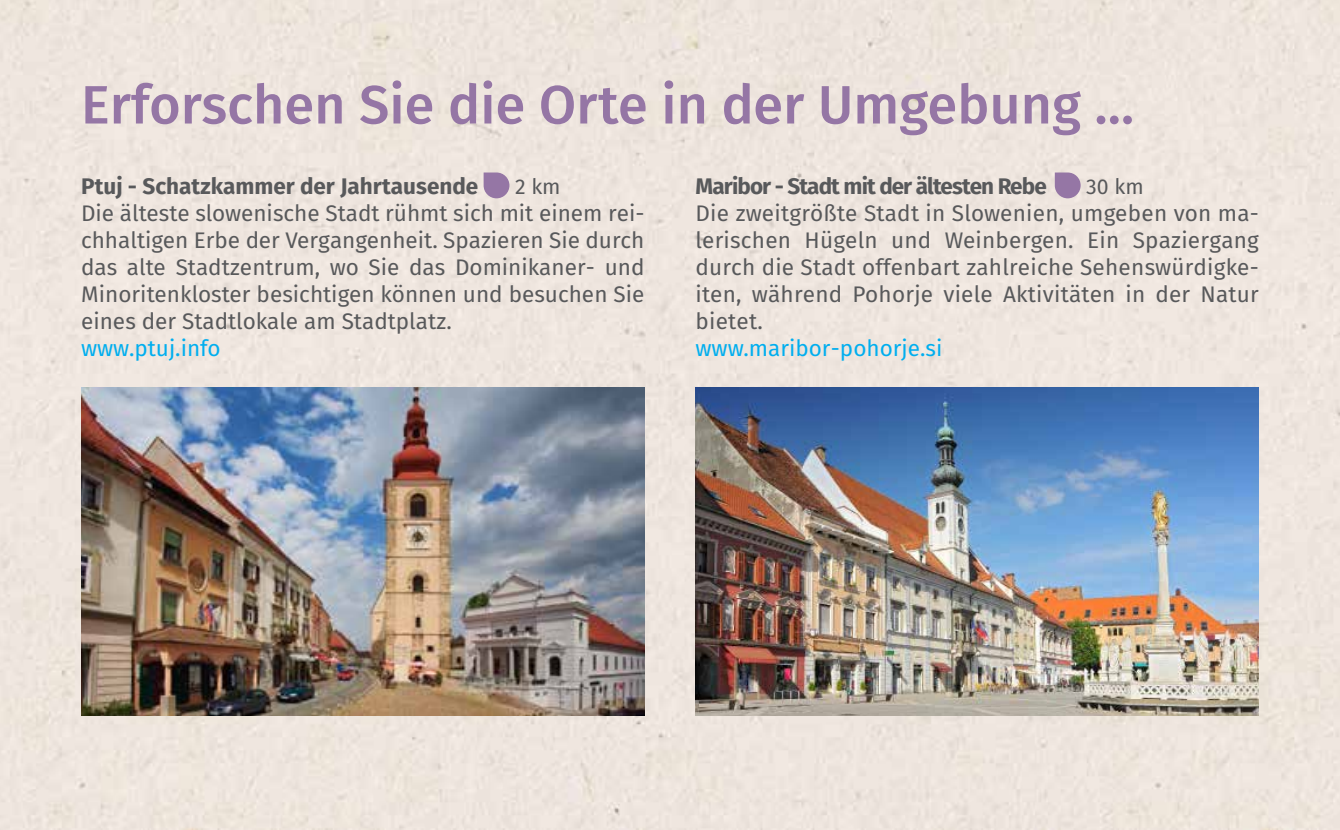
<style>
.page{position:relative;width:1340px;height:830px;background:#fff}
.page>*{position:absolute;margin:0;border:0;box-sizing:border-box;transform-origin:0 0}
.t1{font:500 54px "Fira Sans";color:#9576a5}
.t2{font:22.5px/27px "Fira Sans";color:#58595b;text-align:justify}
.t3{font:22.5px "Fira Sans";color:#00aeef}
.t4{font:700 22.5px "Fira Sans";letter-spacing:-.01em;color:#58595b}
.t5{font:700 22.5px "Fira Sans";letter-spacing:-.04em;color:#58595b}
.t6{font:21.38px "Fira Sans";color:#58595b}
</style>
<div class="page">
<div style="left:0;top:0;width:1339px;height:829px;background:#eee5de"></div>
<svg style="left:483px;top:172px;width:26px;height:26px"></svg>
<img style="left:81px;top:387px;width:563px;height:328px">
<svg style="left:1054px;top:172px;width:26px;height:26px"></svg>
<img style="left:695px;top:387px;width:563px;height:328px">
<h1 class="t1" style="left:81px;top:67px;width:1054px">Erforschen Sie die Orte in der Umgebung …</h1>
<p class="t4" style="left:81px;top:170px;width:399px">Ptuj - Schatzkammer der Jahrtausende</p>
<p class="t6" style="left:515px;top:171px;width:47px">2 km</p>
<p class="t2" style="left:81px;top:201px;width:565px">Die älteste slowenische Stadt rühmt sich mit einem rei&shy;chhaltigen Erbe der Vergangenheit. Spazieren Sie durch das alte Stadtzentrum, wo Sie das Dominikaner- und Minoritenkloster besichtigen können und besuchen Sie eines der Stadtlokale am Stadtplatz.</p>
<p class="t3" style="left:81px;top:332px;width:141px">www.ptuj.info</p>
<p class="t5" style="left:695px;top:170px;width:353px">Maribor - Stadt mit der ältesten Rebe</p>
<p class="t6" style="left:1086px;top:171px;width:59px">30 km</p>
<p class="t2" style="left:695px;top:201px;width:565px">Die zweitgrößte Stadt in Slowenien, umgeben von ma&shy;lerischen Hügeln und Weinbergen. Ein Spaziergang durch die Stadt offenbart zahlreiche Sehenswürdigke&shy;iten, während Pohorje viele Aktivitäten in der Natur bietet.</p>
<p class="t3" style="left:695px;top:332px;width:248px">www.maribor-pohorje.si</p>
</div>
